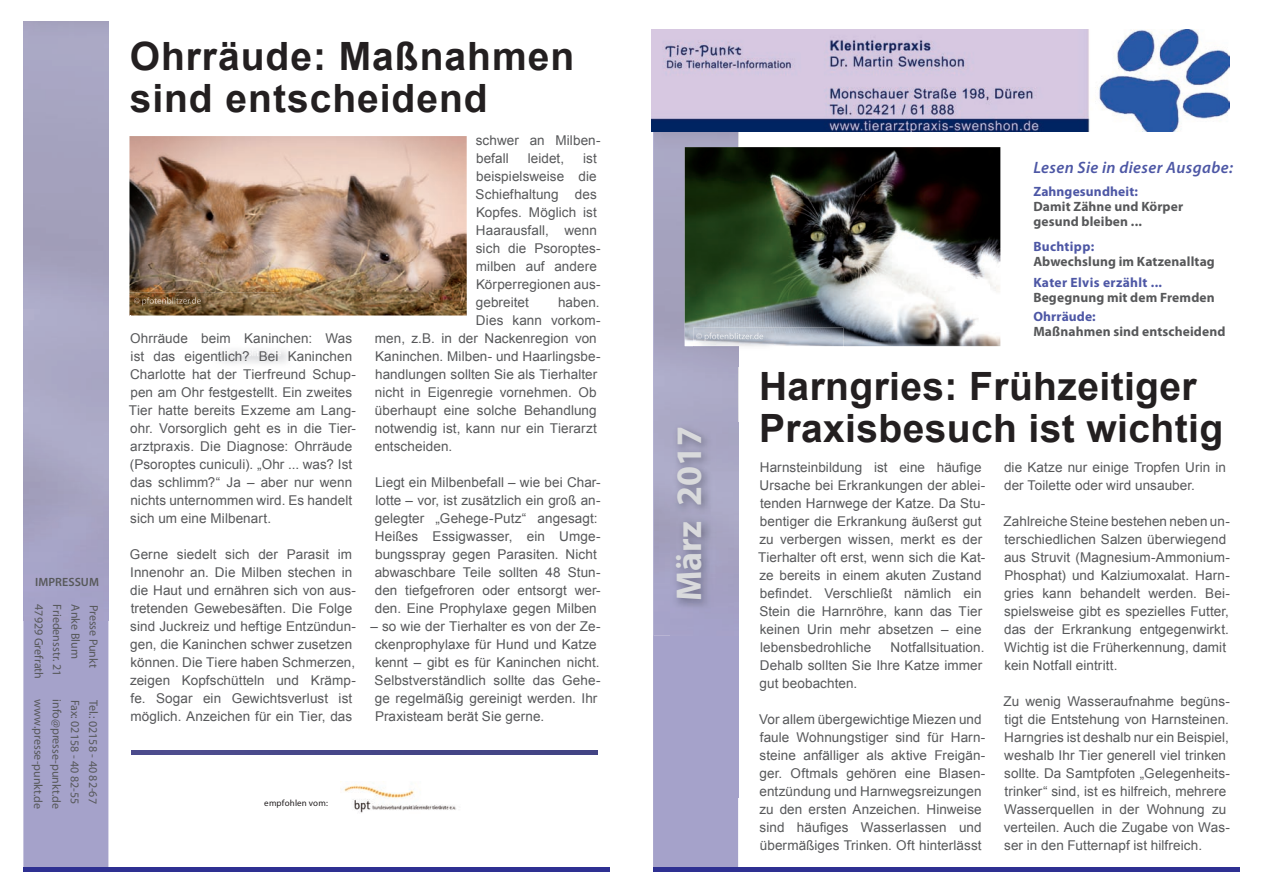
<style>
.page{position:relative;width:1263px;height:893px;background:#fff}
.page>*{position:absolute;margin:0;border:0;box-sizing:border-box;transform-origin:0 0}
.t1{font:700 39px/42px "Arial";letter-spacing:.01em;color:#231f20}
.t2{font:700 36px "Myriad Pro";color:#d9dadc}
.t3{font:italic 600 16.5px "Myriad Pro";letter-spacing:.025em;color:#4d57a5}
.t4{font:13.5px/18px "Arial";letter-spacing:.005em;color:#57585a}
.t5{font:700 13.5px/15px "Myriad Pro";letter-spacing:.01em;color:#57585a}
.t6{font:700 13.5px "Myriad Pro";letter-spacing:.015em;color:#4d57a5}
.t7{font:12px "Myriad Pro";letter-spacing:-.005em;color:#57585a}
.t8{font:600 12px "Myriad Pro";letter-spacing:.005em;color:#57585a}
.t9{font:9px "Myriad Pro";letter-spacing:.02em;color:#231f20}
</style>
<div class="page">
<div style="left:23px;top:621px;width:85px;height:246px;background:#a5a2ca"></div>
<div style="left:23px;top:867px;width:587px;height:5px;background:#2e3092"></div>
<div style="left:132px;top:750px;width:465px;height:5px;background:#464788"></div>
<img style="left:340px;top:784px;width:116px;height:29px">
<div style="left:653px;top:132px;width:85px;height:735px;background:#a5a2ca"></div>
<div style="left:653px;top:867px;width:586px;height:5px;background:#2e3092"></div>
<img style="left:654px;top:132px;width:84px;height:504px">
<img style="left:652px;top:30px;width:578px;height:102px">
<img style="left:671px;top:423px;width:68px;height:375px">
<img style="left:685px;top:147px;width:315px;height:199px">
<img style="left:693px;top:328px;width:150px;height:39px">
<svg style="left:738px;top:346px;width:1px;height:21px"></svg>
<img style="left:696px;top:333px;width:67px;height:8px">
<img style="left:214px;top:350px;width:67px;height:8px">
<img style="left:129px;top:136px;width:338px;height:179px">
<img style="left:131px;top:292px;width:150px;height:24px">
<img style="left:134px;top:297px;width:67px;height:8px">
<p class="t8" style="left:35px;top:574px;width:65px">IMPRESSUM</p>
<p class="t7" style="left:46px;top:604px;width:76px;rotate:90deg">47929 Grefrath</p>
<p class="t7" style="left:65px;top:604px;width:73px;rotate:90deg">Friedensstr. 21</p>
<p class="t7" style="left:83px;top:604px;width:56px;rotate:90deg">Anke Blum</p>
<p class="t7" style="left:101px;top:604px;width:65px;rotate:90deg">Presse Punkt</p>
<p class="t7" style="left:46px;top:699px;width:111px;rotate:90deg">www.presse-punkt.de</p>
<p class="t7" style="left:64px;top:699px;width:111px;rotate:90deg">info@presse-punkt.de</p>
<p class="t7" style="left:82px;top:699px;width:106px;rotate:90deg">Fax: 02158 - 40 82-55</p>
<p class="t7" style="left:101px;top:700px;width:106px;rotate:90deg">Tel.: 02158 - 40 82-67</p>
<h1 class="t1" style="left:130px;top:36px;width:446px">Ohrräude: Maßnahmen sind entscheidend</h1>
<p class="t4" style="left:129px;top:330px;width:229px">Ohrräude beim Kaninchen: Was ist das eigentlich? Bei Kaninchen Charlotte hat der Tierfreund Schup&shy;pen am Ohr festgestellt. Ein zweites Tier hatte bereits Exzeme am Lang&shy;ohr. Vorsorglich geht es in die Tier&shy;arztpraxis. Die Diagnose: Ohrräude (Psoroptes cuniculi). „Ohr ... was? Ist das schlimm?“ Ja – aber nur wenn nichts unternommen wird. Es handelt sich um eine Milbenart.</p>
<p class="t4" style="left:130px;top:546px;width:228px">Gerne siedelt sich der Parasit im Innenohr an. Die Milben stechen in die Haut und ernähren sich von aus&shy;tretenden Gewebesäften. Die Folge sind Juckreiz und heftige Entzündun&shy;gen, die Kaninchen schwer zusetzen können. Die Tiere haben Schmerzen, zeigen Kopfschütteln und Krämp&shy;fe. Sogar ein Gewichtsverlust ist möglich. Anzeichen für ein Tier, das</p>
<p class="t4" style="left:476px;top:132px;width:126px">schwer an Milben&shy;befall</p>
<p class="t4" style="left:476px;top:150px;width:126px;text-indent:108px">ist beispielsweise die<br>Schiefhaltung des<br>Kopfes. Möglich ist<br>Haarausfall, wenn sich die Psoroptes&shy;milben auf andere<br>Körperregionen aus&shy;gebreitet</p>
<p class="t4" style="left:528px;top:150px;width:38px">leidet,</p>
<p class="t4" style="left:558px;top:294px;width:43px">haben.</p>
<p class="t4" style="left:476px;top:312px;width:126px">Dies kann vorkom-</p>
<p class="t4" style="left:375px;top:330px;width:223px">men, z.B. in der Nackenregion von</p>
<p class="t4" style="left:375px;top:348px;width:227px">Kaninchen. Milben- und Haarlingsbe-</p>
<p class="t4" style="left:375px;top:366px;width:224px">handlungen sollten Sie als Tierhalter</p>
<p class="t4" style="left:375px;top:384px;width:223px">nicht in Eigenregie vornehmen. Ob</p>
<p class="t4" style="left:375px;top:402px;width:223px">überhaupt eine solche Behandlung</p>
<p class="t4" style="left:375px;top:420px;width:223px">notwendig ist, kann nur ein Tierarzt</p>
<p class="t4" style="left:375px;top:438px;width:79px">entscheiden.</p>
<p class="t4" style="left:375px;top:474px;width:227px">Liegt ein Milbenbefall – wie bei Char&shy;lotte – vor, ist zusätzlich ein groß an&shy;gelegter „Gehege-Putz“ angesagt:<br>Heißes Essigwasser, ein Umge&shy;bungsspray gegen Parasiten. Nicht abwaschbare Teile sollten 48 Stun&shy;den tiefgefroren oder entsorgt wer&shy;den. Eine Prophylaxe gegen Milben</p>
<p class="t4" style="left:375px;top:618px;width:227px;text-indent:-4px">– so wie der Tierhalter es von der Ze&shy;ckenprophylaxe für Hund und Katze kennt – gibt es für Kaninchen nicht.<br>Selbstverständlich sollte das Gehe&shy;ge regelmäßig gereinigt werden. Ihr Praxisteam berät Sie gerne.</p>
<p class="t9" style="left:264px;top:798px;width:65px">empfohlen vom:</p>
<h2 class="t2" style="left:665px;top:601px;width:176px;rotate:-90deg">März 2017</h2>
<p class="t3" style="left:1033px;top:157px;width:201px">Lesen Sie in dieser Ausgabe:</p>
<p class="t6" style="left:1033px;top:183px;width:106px">Zahngesundheit:</p>
<p class="t5" style="left:1033px;top:199px;width:151px">Damit Zähne und Körper gesund bleiben ...</p>
<p class="t6" style="left:1033px;top:238px;width:62px">Buchtipp:</p>
<p class="t5" style="left:1033px;top:254px;width:183px">Abwechslung im Katzenalltag</p>
<p class="t6" style="left:1033px;top:273px;width:130px">Kater Elvis erzählt ...</p>
<p class="t5" style="left:1033px;top:289px;width:183px">Begegnung mit dem Fremden</p>
<p class="t6" style="left:1033px;top:307px;width:64px">Ohrräude:</p>
<p class="t5" style="left:1033px;top:323px;width:194px">Maßnahmen sind entscheidend</p>
<h1 class="t1" style="left:759px;top:367px;width:466px">Harngries: Frühzeitiger<br>Praxisbesuch ist wichtig</h1>
<p class="t4" style="left:758px;top:458px;width:229px">Harnsteinbildung ist eine häufige Ursache bei Erkrankungen der ablei&shy;tenden Harnwege der Katze. Da Stu&shy;bentiger die Erkrankung äußerst gut zu verbergen wissen, merkt es der Tierhalter oft erst, wenn sich die Kat&shy;ze bereits in einem akuten Zustand befindet. Verschließt nämlich ein Stein die Harnröhre, kann das Tier keinen Urin mehr absetzen – eine lebensbedrohliche</p>
<p class="t4" style="left:1004px;top:458px;width:224px">die Katze nur einige Tropfen Urin in der Toilette oder wird unsauber.</p>
<p class="t4" style="left:1003px;top:512px;width:228px">Zahlreiche Steine bestehen neben un&shy;terschiedlichen Salzen überwiegend aus Struvit (Magnesium-Ammonium-Phosphat) und Kalziumoxalat. Harn&shy;gries kann behandelt werden. Bei&shy;spielsweise gibt es spezielles Futter, das der Erkrankung entgegenwirkt.<br>Wichtig ist die Früherkennung, damit kein Notfall eintritt.</p>
<p class="t4" style="left:1003px;top:692px;width:228px">Zu wenig Wasseraufnahme begüns&shy;tigt die Entstehung von Harnsteinen.<br>Harngries ist deshalb nur ein Beispiel, weshalb Ihr Tier generell viel trinken sollte. Da Samtpfoten „Gelegenheits&shy;trinker“ sind, ist es hilfreich, mehrere Wasserquellen in der Wohnung zu verteilen. Auch die Zugabe von Was&shy;ser in den Futternapf ist hilfreich.</p>
<p class="t4" style="left:760px;top:638px;width:226px;text-indent:131px">Notfallsituation.<br>Dehalb sollten Sie Ihre Katze immer gut beobachten.</p>
<p class="t4" style="left:759px;top:710px;width:228px">Vor allem übergewichtige Miezen und faule Wohnungstiger sind für Harn&shy;steine anfälliger als aktive Freigän&shy;ger. Oftmals gehören eine Blasen&shy;entzündung und Harnwegsreizungen zu den ersten Anzeichen. Hinweise sind häufiges Wasserlassen und übermäßiges Trinken. Oft hinterlässt</p>
</div>
